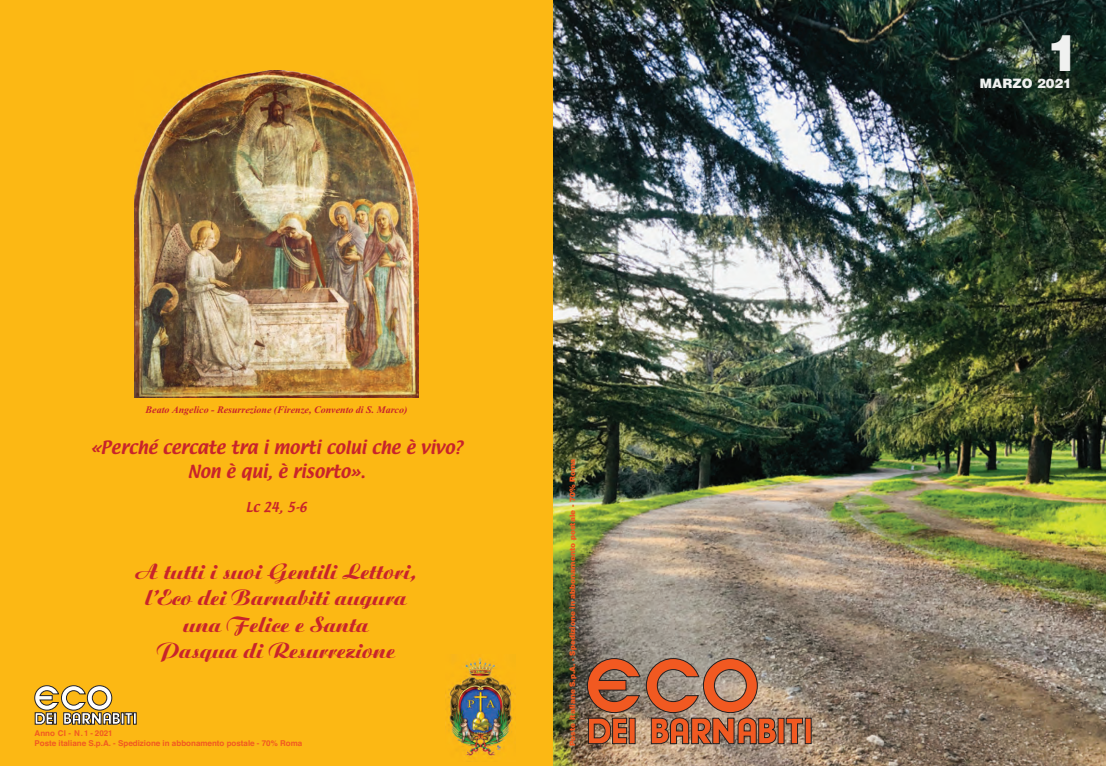
<style>
.page{position:relative;width:1106px;height:766px;background:#fff}
.page>*{position:absolute;margin:0;border:0;box-sizing:border-box;transform-origin:0 0}
.t1{font:900 49.9px "Helvetica";color:#f0f1f0}
.t2{font:800 22px "Agnes";color:#c8242b}
.t3{font:16px "Textile";color:#c8242b}
.t4{font:900 13px "Helvetica";color:#f0f1f0}
.t5{font:12px "Textile";color:#c8242b}
.t6{font:italic 700 10px "Times New Roman";color:#c8242b}
.t7{font:700 8px/9.6px "Helvetica";color:#f15921}
.t8{font:900 7.5px "Helvetica";color:#f15921}
</style>
<div class="page">
<img style="left:552px;top:0;width:554px;height:765px">
<div style="left:0;top:0;width:552px;height:765px;background:#fcb814"></div>
<div style="left:778px;top:718px;width:6px;height:25px;background:#f15921"></div>
<div style="left:805px;top:718px;width:6px;height:25px;background:#f15921"></div>
<div style="left:804px;top:717px;width:7px;height:26px;border:1px solid #231f20"></div>
<svg style="left:586px;top:657px;width:191px;height:87px"></svg>
<svg style="left:785px;top:717px;width:18px;height:27px"></svg>
<svg style="left:34px;top:685px;width:102px;height:39px"></svg>
<img style="left:448px;top:657px;width:67px;height:99px">
<img style="left:135px;top:71px;width:283px;height:326px">
<p class="t6" style="left:146px;top:406px;width:263px">Beato Angelico - Resurrezione (Firenze, Convento di S. Marco)</p>
<p class="t3" style="left:91px;top:440px;width:373px">«Perché cercate tra i morti colui che è vivo?</p>
<p class="t3" style="left:188px;top:464px;width:179px">Non è qui, è risorto».</p>
<p class="t5" style="left:246px;top:502px;width:63px">Lc 24, 5-6</p>
<p class="t2" style="left:137px;top:563px;width:281px">A tutti i suoi Gentili Lettori,</p>
<p class="t2" style="left:146px;top:590px;width:263px">l’Eco dei Barnabiti augura</p>
<p class="t2" style="left:184px;top:616px;width:187px">una Felice e Santa</p>
<p class="t2" style="left:157px;top:642px;width:240px">Pasqua di Resurrezione</p>
<p class="t7" style="left:35px;top:729px;width:269px">Anno CI - N .1 - 2021<br>Poste italiane S.p.A. - Spedizione in abbonamento postale - 70% Roma</p>
<p class="t8" style="left:569px;top:746px;width:289px;rotate:-90deg">Poste italiane S.p.A. - Spedizione in abbonamento postale - 70% Roma</p>
<p class="t1" style="left:1046px;top:35px;width:35px">1</p>
<p class="t4" style="left:980px;top:78px;width:93px">MARZO 2021</p>
</div>
